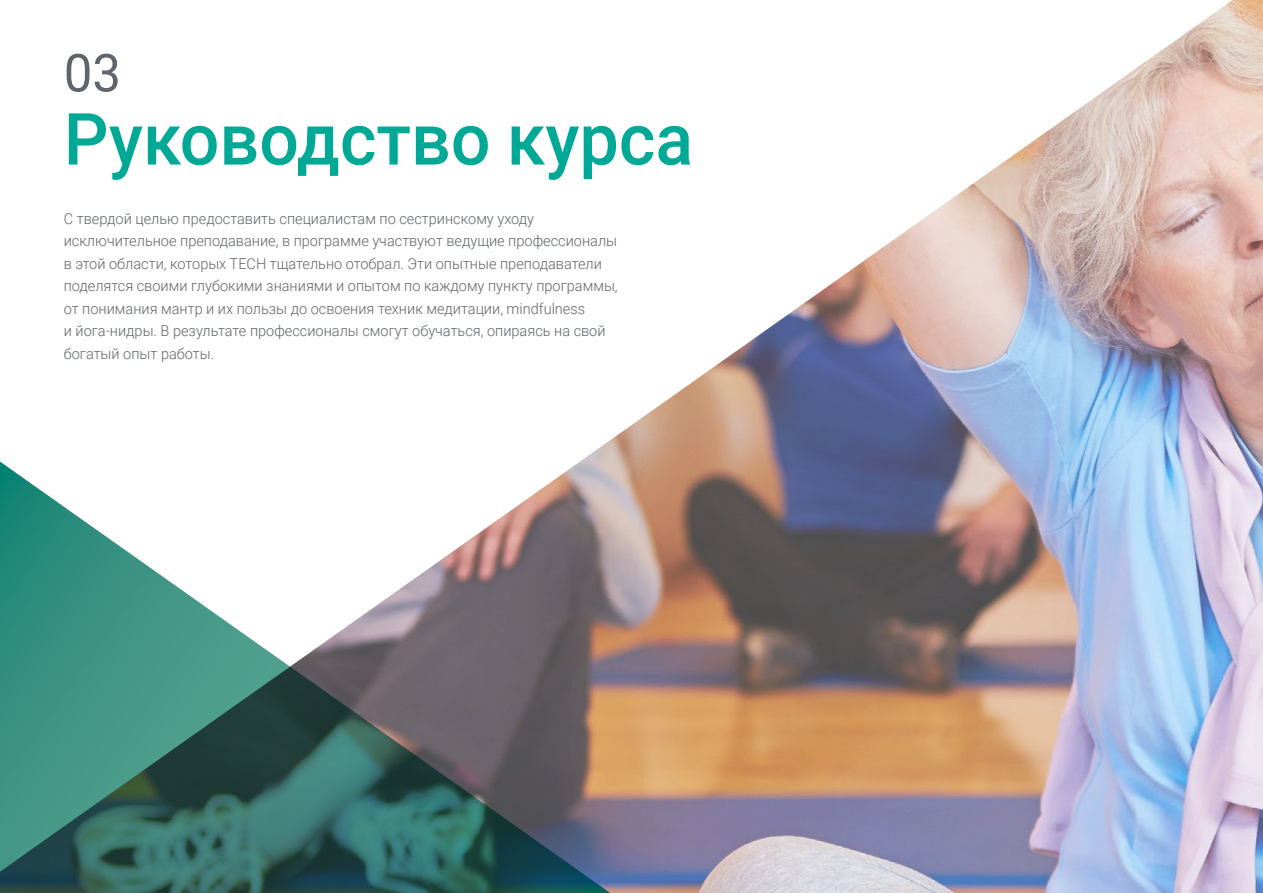
<style>
.page{position:relative;width:1263px;height:893px;background:#fff}
.page>*{position:absolute;margin:0;border:0;box-sizing:border-box;transform-origin:0 0}
.t1{font:500 72px "Roboto";color:#00a996}
.t2{font:52.5px "Roboto";color:#61646a}
.t3{font:300 15px/22.5px "Roboto";color:#61646a}
</style>
<div class="page">
<img style="left:602px;top:0;width:661px;height:893px">
<svg style="left:0;top:446px;width:640px;height:447px"></svg>
<h2 class="t2" style="left:64px;top:36px;width:59px">03</h2>
<h1 class="t1" style="left:64px;top:89px;width:631px">Руководство курса</h1>
<p class="t3" style="left:64px;top:207px;width:555px">С твердой целью предоставить специалистам по сестринскому уходу исключительное преподавание, в программе участвуют ведущие профессионалы в этой области, которых TECH тщательно отобрал. Эти опытные преподаватели поделятся своими глубокими знаниями и опытом по каждому пункту программы, от понимания мантр и их пользы до освоения техник медитации, mindfulness<br>и йога-нидры. В результате профессионалы смогут обучаться, опираясь на свой богатый опыт работы.</p>
</div>
